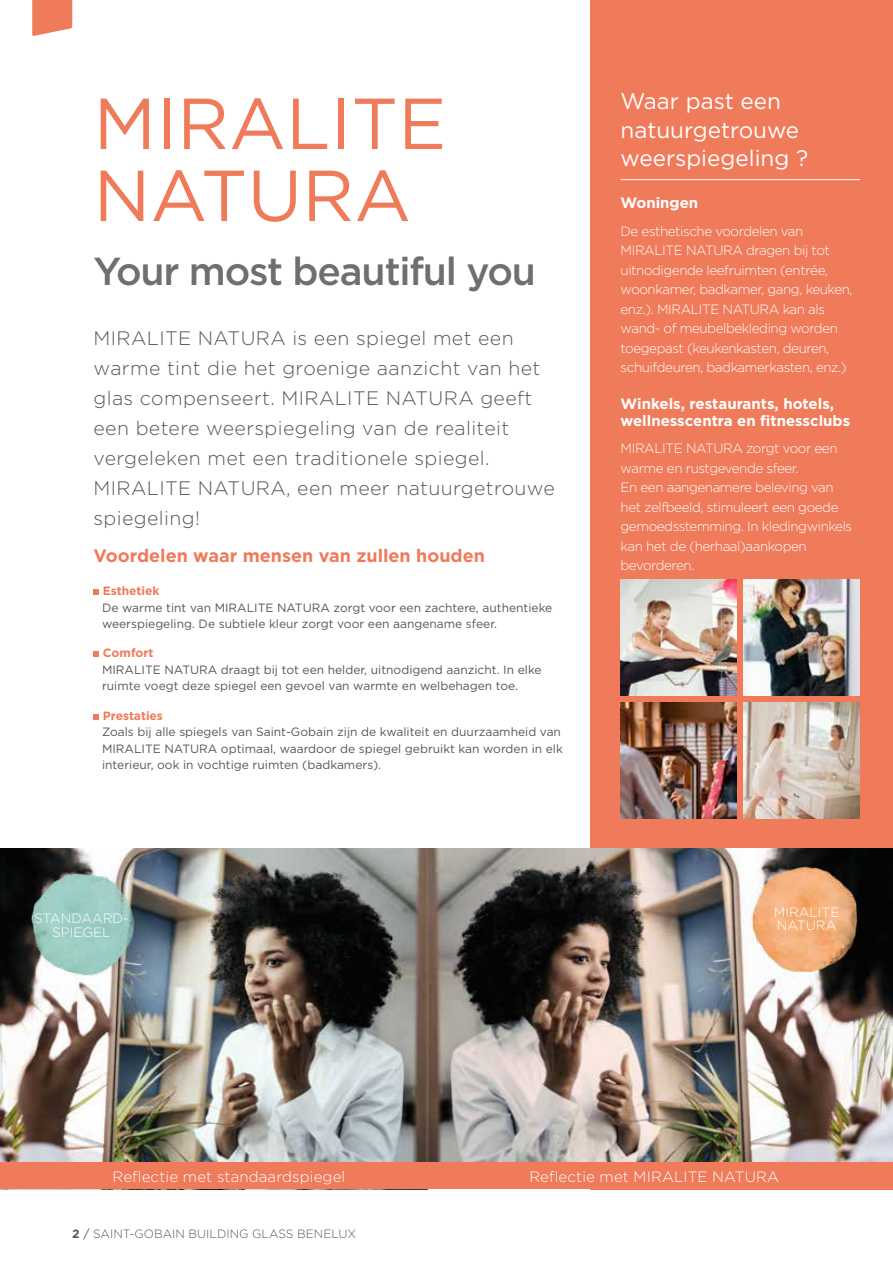
<style>
.page{position:relative;width:893px;height:1263px;background:#fff}
.page>*{position:absolute;margin:0;border:0;box-sizing:border-box;transform-origin:0 0}
.t1{font:72px/72px "Gotham";color:#ef7b5b}
.t2{font:500 39px "Gotham";letter-spacing:-.03em;color:#706f6f}
.t3{font:22.5px/28.5px "Gotham";color:#fff}
.t4{font:300 19.5px/30px "Gotham";letter-spacing:.02em;color:#575756}
.t5{font:700 18px "Gotham";color:#ef7b5b}
.t6{font:700 15px/16.5px "Gotham";color:#fff}
.t7{font:300 15px "Gotham";letter-spacing:.01em;color:#fff}
.t8{font:300 13.5px/19.5px "Gotham";letter-spacing:-.03em;color:#fff}
.t9{font:300 13.5px/13.5px "Gotham";color:#fff}
.t10{font:12px/16.5px "Gotham";color:#575756}
.t11{font:300 12px "Gotham";color:#575756}
.t12{font:700 12px "Gotham";color:#ef7b5b}
.s1{font-weight:700}
.s2{font-weight:400}
</style>
<div class="page">
<svg style="left:32px;top:0;width:40px;height:36px"></svg>
<div style="left:590px;top:0;width:303px;height:1189px;background:#ef7b5b"></div>
<hr style="left:621px;top:179px;width:239px;height:1px;background:#fff">
<img style="left:621px;top:702px;width:116px;height:117px">
<img style="left:621px;top:580px;width:116px;height:116px">
<img style="left:744px;top:702px;width:116px;height:117px">
<img style="left:744px;top:580px;width:116px;height:116px">
<svg style="left:94px;top:589px;width:5px;height:6px"></svg>
<svg style="left:94px;top:651px;width:5px;height:6px"></svg>
<svg style="left:94px;top:714px;width:5px;height:5px"></svg>
<img style="left:428px;top:848px;width:465px;height:315px">
<img style="left:0;top:848px;width:428px;height:315px">
<img style="left:743px;top:859px;width:123px;height:124px">
<img style="left:22px;top:859px;width:123px;height:124px">
<div style="left:0;top:1163px;width:893px;height:26px;background:#ef7b5b"></div>
<h1 class="t1" style="left:94px;top:86px;width:354px">MIRALITE<br>NATURA</h1>
<h2 class="t2" style="left:94px;top:249px;width:444px">Your most beautiful you</h2>
<p class="t4" style="left:94px;top:323px;width:463px">MIRALITE NATURA is een spiegel met een warme tint die het groenige aanzicht van het glas compenseert. MIRALITE NATURA geeft een betere weerspiegeling van de realiteit vergeleken met een traditionele spiegel.<br>MIRALITE NATURA, een meer natuurgetrouwe spiegeling!</p>
<h3 class="t5" style="left:94px;top:543px;width:393px">Voordelen waar mensen van zullen houden</h3>
<p class="t12" style="left:103px;top:583px;width:58px">Esthetiek</p>
<p class="t10" style="left:102px;top:599px;width:452px">De warme tint van MIRALITE NATURA zorgt voor een zachtere, authentieke weerspiegeling. De subtiele kleur zorgt voor een aangename sfeer.</p>
<p class="t12" style="left:103px;top:645px;width:52px">Comfort</p>
<p class="t10" style="left:102px;top:661px;width:441px">MIRALITE NATURA draagt bij tot een helder, uitnodigend aanzicht. In elke ruimte voegt deze spiegel een gevoel van warmte en welbehagen toe.</p>
<p class="t12" style="left:103px;top:707px;width:62px">Prestaties</p>
<p class="t10" style="left:102px;top:723px;width:462px">Zoals bij alle spiegels van Saint-Gobain zijn de kwaliteit en duurzaamheid van<br>MIRALITE NATURA optimaal, waardoor de spiegel gebruikt kan worden in elk interieur, ook in vochtige ruimten (badkamers).</p>
<p class="t9" style="left:34px;top:912px;width:96px;text-align:center">STANDAARD-<br>SPIEGEL</p>
<h3 class="t3" style="left:621px;top:87px;width:189px">Waar past een natuurgetrouwe weerspiegeling ?</h3>
<p class="t6" style="left:621px;top:195px;width:79px">Woningen</p>
<p class="t8" style="left:621px;top:221px;width:234px">De esthetische voordelen van MIRALITE NATURA dragen bij tot uitnodigende leefruimten (entrée, woonkamer, badkamer, gang, keuken, enz.). MIRALITE NATURA kan als wand- of meubelbekleding worden toegepast (keukenkasten, deuren, schuifdeuren, badkamerkasten, enz.)</p>
<p class="t6" style="left:621px;top:395px;width:231px">Winkels, restaurants, hotels, wellnesscentra en fitnessclubs</p>
<p class="t8" style="left:621px;top:438px;width:233px">MIRALITE NATURA zorgt voor een warme en rustgevende sfeer.<br>En een aangenamere beleving van het zelfbeeld, stimuleert een goede gemoedsstemming. In kledingwinkels kan het de (herhaal)aankopen bevorderen.</p>
<p class="t9" style="left:774px;top:905px;width:67px">MIRALITE<br>NATURA</p>
<p class="t7" style="left:112px;top:1168px;width:234px">Reflectie met standaardspiegel</p>
<p class="t7" style="left:529px;top:1168px;width:251px">Reflectie met MIRALITE NATURA</p>
<p class="t11" style="left:72px;top:1227px;width:285px"><span class="s1">2</span> <span class="s2">/</span> SAINT-GOBAIN BUILDING GLASS BENELUX</p>
</div>
